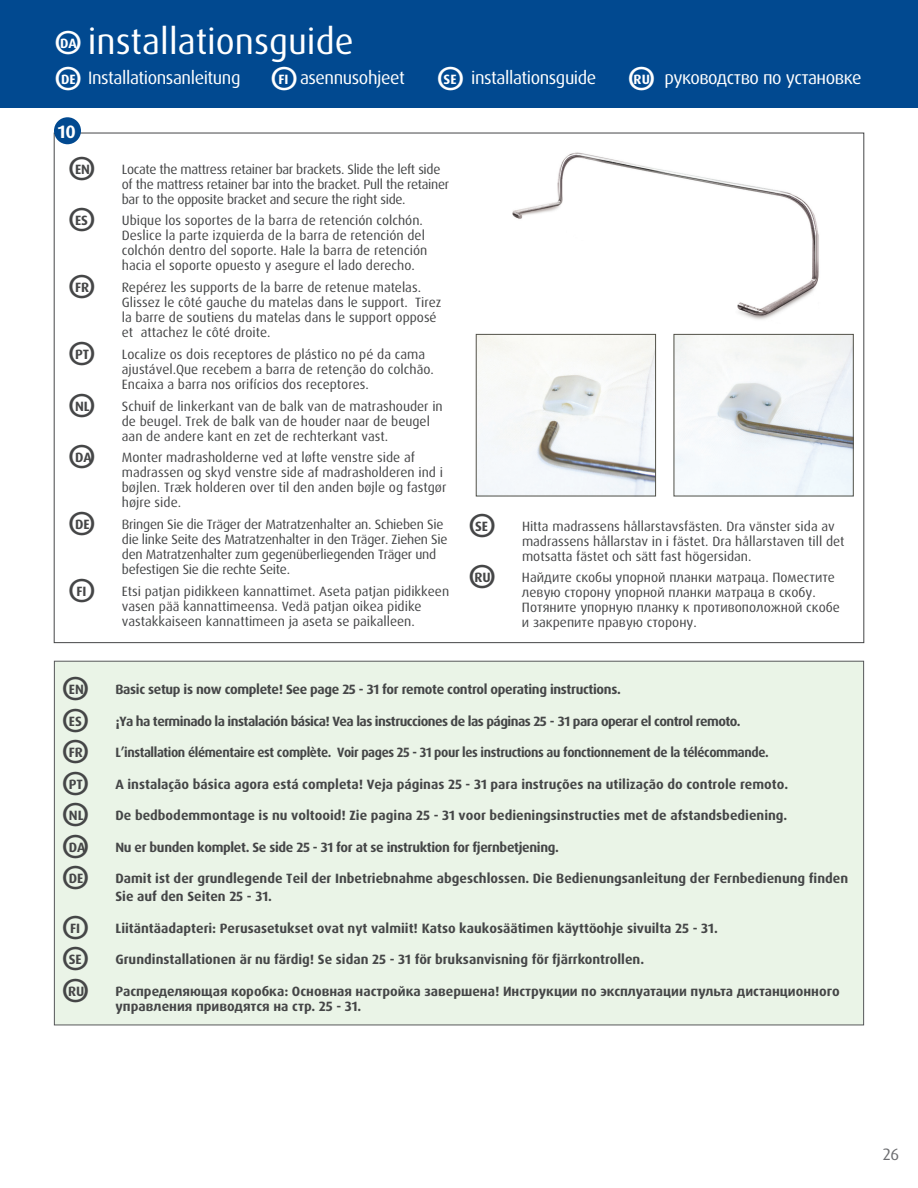
<style>
.page{position:relative;width:918px;height:1188px;background:#fff}
.page>*{position:absolute;margin:0;border:0;box-sizing:border-box;transform-origin:0 0}
.t1{font:36px "Dax Pro";color:#fff}
.t2{font:32.7px "Centrale Sans";color:#454647;scale:1.04 1}
.t3{font:32.7px "Centrale Sans";color:#fff;scale:1.04 1}
.t4{font:18px "Dax Pro";letter-spacing:-.025em;color:#fff}
.t5{font:18px "Dax Pro";letter-spacing:-.025em;color:#fff;scale:.95 1}
.t6{font:700 18px "Dax Pro";color:#fff}
.t7{font:16.5px "Dax Pro";color:#6c6d70}
.t8{font:13.5px/15px "Dax Pro";color:#454647}
.t9{font:700 13.5px/18px "Dax Pro";color:#454647}
.t10{font:13.5px/15px "Dax Pro";letter-spacing:-.02em;color:#454647}
.t11{font:13.5px/15px "Dax Pro";letter-spacing:-.025em;color:#454647}
.t12{font:700 13.5px "Dax Pro";letter-spacing:-.025em;color:#454647}
.t13{font:700 13.5px "Dax Pro";letter-spacing:-.03em;color:#454647;scale:.95 1}
.t14{font:700 13.5px "Dax Pro";letter-spacing:-.04em;color:#454647}
.t15{font:700 13.5px "Dax Pro";color:#fff}
.s1{font-family:"Centrale Sans";font-size:32.7px}
.s2{font-weight:700;font-size:13.5px}
</style>
<div class="page">
<div style="left:0;top:0;width:918px;height:108px;background:#014990"></div>
<img style="left:512px;top:152px;width:307px;height:168px">
<img style="left:478px;top:336px;width:176px;height:158px">
<div style="left:476px;top:334px;width:180px;height:162px;border:1px solid #535249"></div>
<img style="left:676px;top:336px;width:176px;height:158px">
<div style="left:674px;top:334px;width:180px;height:162px;border:1px solid #535249"></div>
<div style="left:54px;top:117px;width:27px;height:27px;background:#014990;border-radius:50%"></div>
<div style="left:54px;top:661px;width:810px;height:364px;background:#eaf4e7"></div>
<h1 class="t1" style="left:54px;top:18px;width:301px"><span class="s1">O</span> installationsguide</h1>
<h2 class="t3" style="left:54px;top:60px;width:29px">O</h2>
<p class="t15" style="left:60px;top:35px;width:18px">DA</p>
<h3 class="t5" style="left:61px;top:66px;width:251px"><span class="s2">DE</span> Installationsanleitung <span class="s1">O</span></h3>
<h3 class="t4" style="left:279px;top:66px;width:188px"><span class="s2">FI</span> asennusohjeet <span class="s1">O</span></h3>
<h3 class="t4" style="left:444px;top:66px;width:214px"><span class="s2">SE</span> installationsguide <span class="s1">O</span></h3>
<h3 class="t4" style="left:634px;top:66px;width:229px"><span class="s2">RU</span> руководство по установке</h3>
<h3 class="t6" style="left:58px;top:120px;width:20px">10</h3>
<h2 class="t2" style="left:68px;top:149px;width:29px">O</h2>
<p class="t9" style="left:75px;top:160px;width:17px">EN</p>
<p class="t11" style="left:122px;top:162px;width:329px">Locate the mattress retainer bar brackets. Slide the left side of the mattress retainer bar into the bracket. Pull the retainer bar to the opposite bracket and secure the right side.</p>
<h2 class="t2" style="left:68px;top:201px;width:29px">O</h2>
<p class="t9" style="left:75px;top:212px;width:15px">ES</p>
<p class="t8" style="left:122px;top:213px;width:307px">Ubique los soportes de la barra de retención colchón.<br>Deslice la parte izquierda de la barra de retención del colchón dentro del soporte. Hale la barra de retención hacia el soporte opuesto y asegure el lado derecho.</p>
<h2 class="t2" style="left:68px;top:268px;width:29px">O</h2>
<p class="t9" style="left:75px;top:279px;width:16px">FR</p>
<p class="t8" style="left:122px;top:280px;width:321px">Repérez les supports de la barre de retenue matelas.<br>Glissez le côté gauche du matelas dans le support. Tirez la barre de soutiens du matelas dans le support opposé et attachez le côté droite.</p>
<h2 class="t2" style="left:68px;top:335px;width:29px">O</h2>
<p class="t9" style="left:75px;top:345px;width:16px">PT</p>
<p class="t8" style="left:122px;top:347px;width:314px">Localize os dois receptores de plástico no pé da cama ajustável.Que recebem a barra de retenção do colchão.<br>Encaixa a barra nos orifícios dos receptores.</p>
<h2 class="t2" style="left:68px;top:386px;width:29px">O</h2>
<p class="t9" style="left:75px;top:397px;width:16px">NL</p>
<p class="t8" style="left:122px;top:399px;width:322px">Schuif de linkerkant van de balk van de matrashouder in de beugel. Trek de balk van de houder naar de beugel aan de andere kant en zet de rechterkant vast.</p>
<h2 class="t2" style="left:68px;top:438px;width:29px">O</h2>
<p class="t9" style="left:75px;top:449px;width:18px">DA</p>
<p class="t8" style="left:122px;top:450px;width:326px">Monter madrasholderne ved at løfte venstre side af madrassen og skyd venstre side af madrasholderen ind i bøjlen. Træk holderen over til den anden bøjle og fastgør højre side.</p>
<h2 class="t2" style="left:68px;top:505px;width:29px">O</h2>
<p class="t9" style="left:75px;top:516px;width:16px">DE</p>
<p class="t10" style="left:122px;top:517px;width:327px">Bringen Sie die Träger der Matratzenhalter an. Schieben Sie die linke Seite des Matratzenhalter in den Träger. Ziehen Sie den Matratzenhalter zum gegenüberliegenden Träger und befestigen Sie die rechte Seite.</p>
<h2 class="t2" style="left:68px;top:572px;width:29px">O</h2>
<p class="t9" style="left:76px;top:582px;width:12px">FI</p>
<p class="t8" style="left:122px;top:584px;width:329px">Etsi patjan pidikkeen kannattimet. Aseta patjan pidikkeen vasen pää kannattimeensa. Vedä patjan oikea pidike vastakkaiseen kannattimeen ja aseta se paikalleen.</p>
<h2 class="t2" style="left:468px;top:506px;width:29px">O</h2>
<p class="t9" style="left:475px;top:517px;width:15px">SE</p>
<p class="t8" style="left:522px;top:519px;width:324px">Hitta madrassens hållarstavsfästen. Dra vänster sida av madrassens hållarstav in i fästet. Dra hållarstaven till det motsatta fästet och sätt fast högersidan.</p>
<h2 class="t2" style="left:468px;top:558px;width:29px">O</h2>
<p class="t9" style="left:474px;top:569px;width:18px">RU</p>
<p class="t8" style="left:522px;top:570px;width:319px">Найдите скобы упорной планки матраца. Поместите левую сторону упорной планки матраца в скобу.<br>Потяните упорную планку к противоположной скобе и закрепите правую сторону.</p>
<h2 class="t2" style="left:62px;top:670px;width:29px">O</h2>
<p class="t9" style="left:69px;top:680px;width:17px">EN</p>
<p class="t12" style="left:115px;top:681px;width:507px">Basic setup is now complete! See page 25 - 31 for remote control operating instructions.</p>
<h2 class="t2" style="left:62px;top:701px;width:29px">O</h2>
<p class="t9" style="left:69px;top:712px;width:15px">ES</p>
<p class="t14" style="left:116px;top:712px;width:627px">¡Ya ha terminado la instalación básica! Vea las instrucciones de las páginas 25 - 31 para operar el control remoto.</p>
<h2 class="t2" style="left:62px;top:733px;width:29px">O</h2>
<p class="t9" style="left:69px;top:743px;width:16px">FR</p>
<p class="t13" style="left:116px;top:744px;width:689px">L’installation élémentaire est complète. Voir pages 25 - 31 pour les instructions au fonctionnement de la télécommande.</p>
<h2 class="t2" style="left:62px;top:764px;width:29px">O</h2>
<p class="t9" style="left:69px;top:775px;width:16px">PT</p>
<p class="t9" style="left:116px;top:775px;width:674px">A instalação básica agora está completa! Veja páginas 25 - 31 para instruções na utilização do controle remoto.</p>
<h2 class="t2" style="left:62px;top:796px;width:29px">O</h2>
<p class="t9" style="left:69px;top:806px;width:16px">NL</p>
<p class="t9" style="left:116px;top:806px;width:673px">De bedbodemmontage is nu voltooid! Zie pagina 25 - 31 voor bedieningsinstructies met de afstandsbediening.</p>
<h2 class="t2" style="left:62px;top:827px;width:29px">O</h2>
<p class="t9" style="left:69px;top:838px;width:18px">DA</p>
<p class="t12" style="left:116px;top:838px;width:445px">Nu er bunden komplet. Se side 25 - 31 for at se instruktion for fjernbetjening.</p>
<h2 class="t2" style="left:62px;top:859px;width:29px">O</h2>
<p class="t9" style="left:69px;top:869px;width:16px">DE</p>
<p class="t9" style="left:116px;top:869px;width:734px">Damit ist der grundlegende Teil der Inbetriebnahme abgeschlossen. Die Bedienungsanleitung der Fernbedienung finden<br>Sie auf den Seiten 25 - 31.</p>
<h2 class="t2" style="left:62px;top:908px;width:29px">O</h2>
<p class="t9" style="left:70px;top:919px;width:12px">FI</p>
<p class="t9" style="left:116px;top:919px;width:604px">Liitäntäadapteri: Perusasetukset ovat nyt valmiit! Katso kaukosäätimen käyttöohje sivuilta 25 - 31.</p>
<h2 class="t2" style="left:62px;top:940px;width:29px">O</h2>
<p class="t9" style="left:69px;top:950px;width:15px">SE</p>
<p class="t9" style="left:116px;top:950px;width:530px">Grundinstallationen är nu färdig! Se sidan 25 - 31 för bruksanvisning för fjärrkontrollen.</p>
<h2 class="t2" style="left:62px;top:971px;width:29px">O</h2>
<p class="t9" style="left:68px;top:982px;width:18px">RU</p>
<p class="t9" style="left:116px;top:983px;width:726px;line-height:15px">Распределяющая коробка: Основная настройка завершена! Инструкции по эксплуатации пульта дистанционного управления приводятся на стр. 25 - 31.</p>
<p class="t7" style="left:883px;top:1144px;width:18px">26</p>
</div>
